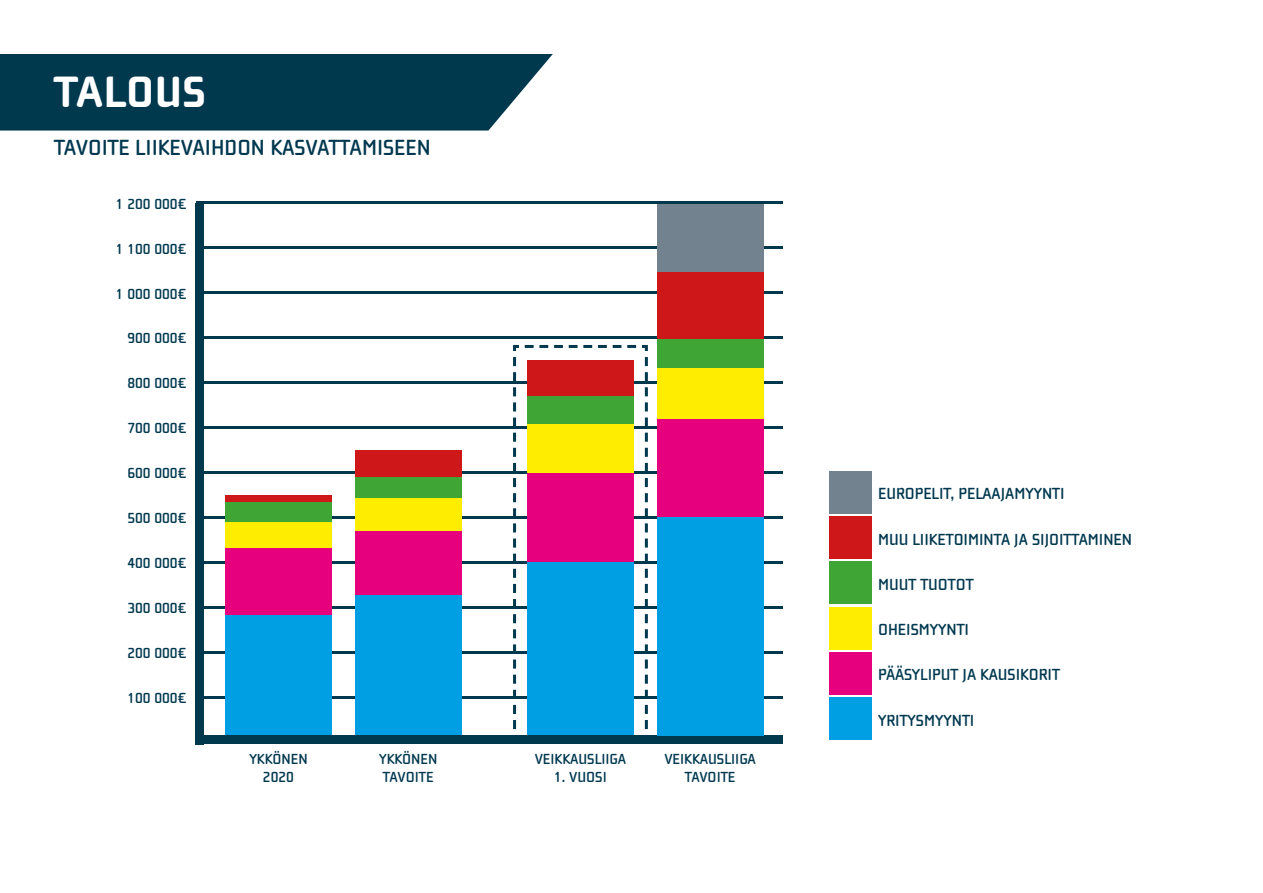
<style>
.page{position:relative;width:1263px;height:893px;background:#fff}
.page>*{position:absolute;margin:0;border:0;box-sizing:border-box;transform-origin:0 0}
.t1{font:800 45px "Cholla Wide OT";color:#fff}
.t2{font:700 22.5px "Cholla Wide OT";color:#00384f}
.t3{font:700 16.5px "Cholla Wide OT";color:#00384f}
.t4{font:700 15px/18px "Cholla Wide OT";color:#00384f;text-align:center}
</style>
<div class="page">
<svg style="left:0;top:54px;width:553px;height:77px;background:#104459"></svg>
<div style="left:196px;top:735px;width:586px;height:9px;background:#00384e"></div>
<div style="left:196px;top:203px;width:8px;height:541px;background:#00384e"></div>
<hr style="left:196px;top:696px;width:586px;height:2px;background:#00384f">
<hr style="left:196px;top:651px;width:586px;height:2px;background:#00384e">
<hr style="left:196px;top:606px;width:586px;height:2px;background:#00384e">
<hr style="left:196px;top:561px;width:586px;height:2px;background:#00384e">
<hr style="left:196px;top:516px;width:586px;height:2px;background:#00384e">
<hr style="left:196px;top:471px;width:586px;height:2px;background:#00384e">
<hr style="left:196px;top:426px;width:586px;height:3px;background:#00384e">
<hr style="left:196px;top:381px;width:586px;height:3px;background:#00384e">
<hr style="left:196px;top:337px;width:586px;height:2px;background:#00384e">
<hr style="left:196px;top:292px;width:586px;height:2px;background:#00384e">
<hr style="left:196px;top:247px;width:586px;height:2px;background:#00384e">
<hr style="left:196px;top:202px;width:586px;height:2px;background:#00384e">
<div style="left:225px;top:614px;width:107px;height:121px;background:#009fe3"></div>
<div style="left:225px;top:548px;width:107px;height:66px;background:#e6007d"></div>
<div style="left:225px;top:522px;width:107px;height:26px;background:#ffed00"></div>
<div style="left:225px;top:501px;width:107px;height:21px;background:#3fa535"></div>
<div style="left:829px;top:471px;width:43px;height:43px;background:#73828f"></div>
<div style="left:829px;top:516px;width:43px;height:43px;background:#cd1719"></div>
<div style="left:829px;top:562px;width:43px;height:42px;background:#3fa535"></div>
<div style="left:829px;top:607px;width:43px;height:42px;background:#ffed00"></div>
<div style="left:829px;top:652px;width:43px;height:43px;background:#e6007d"></div>
<div style="left:829px;top:697px;width:43px;height:43px;background:#009fe3"></div>
<div style="left:657px;top:204px;width:106px;height:68px;background:#73828f"></div>
<div style="left:355px;top:594px;width:106px;height:141px;background:#009fe3"></div>
<div style="left:355px;top:531px;width:106px;height:63px;background:#e6007d"></div>
<div style="left:355px;top:498px;width:106px;height:33px;background:#ffed00"></div>
<div style="left:355px;top:477px;width:106px;height:21px;background:#3fa535"></div>
<div style="left:355px;top:450px;width:106px;height:27px;background:#cd1719"></div>
<div style="left:657px;top:517px;width:106px;height:218px;background:#009fe3"></div>
<div style="left:657px;top:419px;width:106px;height:98px;background:#e6007d"></div>
<div style="left:657px;top:368px;width:106px;height:51px;background:#ffed00"></div>
<div style="left:657px;top:339px;width:106px;height:29px;background:#3fa535"></div>
<div style="left:657px;top:272px;width:106px;height:67px;background:#cd1719"></div>
<div style="left:225px;top:495px;width:107px;height:6px;background:#cd1719"></div>
<svg style="left:511px;top:345px;width:138px;height:390px"></svg>
<h1 class="t1" style="left:54px;top:68px;width:154px">TALOUS</h1>
<h2 class="t2" style="left:54px;top:135px;width:378px">TAVOITE LIIKEVAIHDON KASVATTAMISEEN</h2>
<p class="t4" style="left:116px;top:195px;width:72px">1 200 000€</p>
<p class="t4" style="left:116px;top:240px;width:72px">1 100 000€</p>
<p class="t4" style="left:116px;top:285px;width:72px">1 000 000€</p>
<p class="t4" style="left:127px;top:330px;width:60px">900 000€</p>
<p class="t4" style="left:127px;top:375px;width:60px">800 000€</p>
<p class="t4" style="left:127px;top:419px;width:60px">700 000€</p>
<p class="t4" style="left:127px;top:464px;width:60px">600 000€</p>
<p class="t4" style="left:127px;top:509px;width:60px">500 000€</p>
<p class="t4" style="left:127px;top:554px;width:60px">400 000€</p>
<p class="t4" style="left:127px;top:599px;width:60px">300 000€</p>
<p class="t4" style="left:127px;top:644px;width:60px">200 000€</p>
<p class="t4" style="left:127px;top:689px;width:60px">100 000€</p>
<p class="t4" style="left:249px;top:750px;width:60px">YKKÖNEN<br>2020</p>
<p class="t4" style="left:379px;top:750px;width:60px;text-align:left">YKKÖNEN<br>TAVOITE</p>
<p class="t4" style="left:535px;top:750px;width:93px">VEIKKAUSLIIGA</p>
<p class="t4" style="left:554px;top:768px;width:54px">1. VUOSI</p>
<p class="t4" style="left:664px;top:750px;width:93px">VEIKKAUSLIIGA<br>TAVOITE</p>
<p class="t3" style="left:878px;top:485px;width:188px">EUROPELIT, PELAAJAMYYNTI</p>
<p class="t3" style="left:878px;top:530px;width:255px">MUU LIIKETOIMINTA JA SIJOITTAMINEN</p>
<p class="t3" style="left:878px;top:575px;width:97px">MUUT TUOTOT</p>
<p class="t3" style="left:878px;top:621px;width:92px">OHEISMYYNTI</p>
<p class="t3" style="left:878px;top:666px;width:183px">PÄÄSYLIPUT JA KAUSIKORIT</p>
<p class="t3" style="left:878px;top:711px;width:98px">YRITYSMYYNTI</p>
</div>
